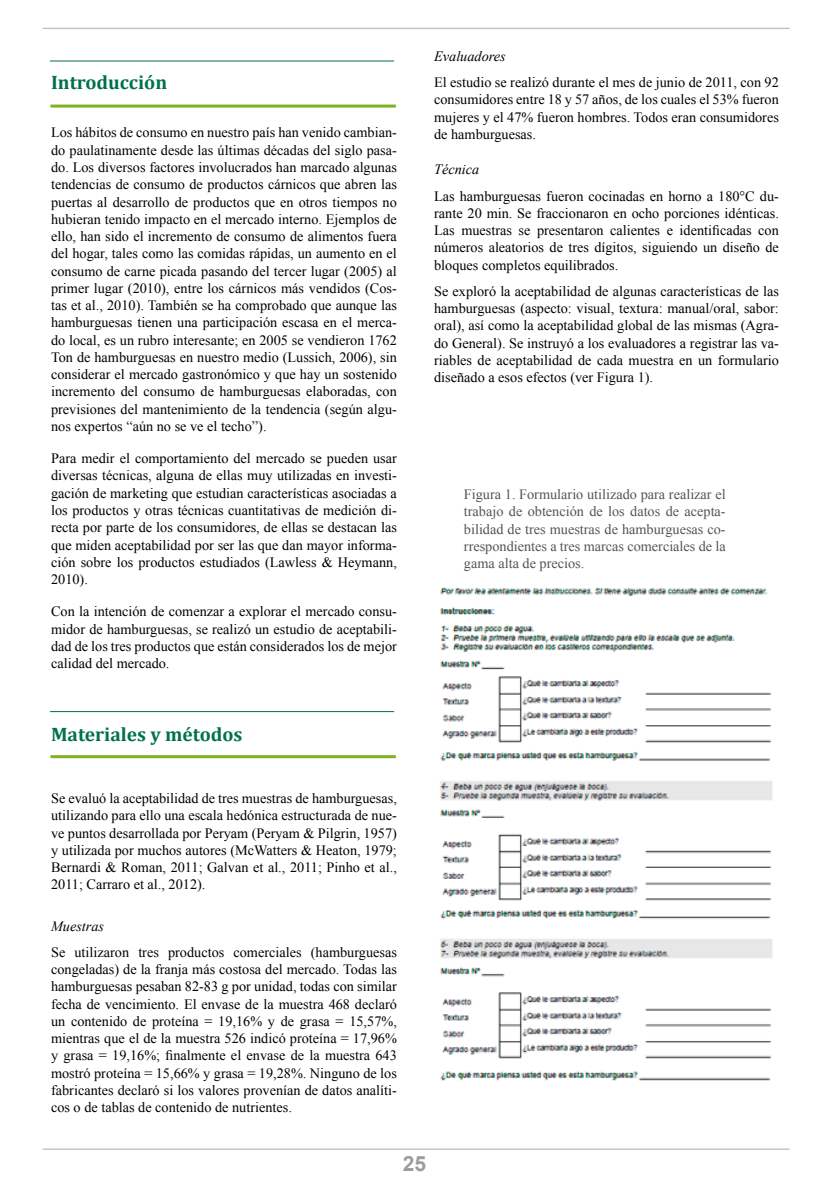
<style>
.page{position:relative;width:830px;height:1191px;background:#fff}
.page>*{position:absolute;margin:0;border:0;box-sizing:border-box;transform-origin:0 0}
.t1{font:700 21px "Arial";color:#9c9ba0}
.t2{font:700 19.5px "Cambria";color:#00714c}
.t3{font:14.25px/17.2px "Times New Roman";color:#000;text-align:justify}
.t4{font:14.25px/17.2px "Times New Roman";color:#565353;text-align:justify}
.t5{font:italic 14.25px "Times New Roman";color:#000}
</style>
<div class="page">
<hr style="left:43px;top:28px;width:746px;height:1px;background:#c3c5ca">
<hr style="left:43px;top:1148px;width:746px;height:2px;background:#c3c5ca">
<hr style="left:50px;top:105px;width:345px;height:3px;background:#7eb21f">
<hr style="left:50px;top:61px;width:344px;height:1px;background:#00714c">
<img style="left:440px;top:587px;width:332px;height:494px">
<hr style="left:50px;top:755px;width:345px;height:3px;background:#7eb21f">
<hr style="left:50px;top:711px;width:344px;height:1px;background:#00714c">
<h2 class="t2" style="left:51px;top:68px;width:117px">Introducción</h2>
<p class="t3" style="left:51px;top:124px;width:347px">Los hábitos de consumo en nuestro país han venido cambian&shy;do paulatinamente desde las últimas décadas del siglo pasa&shy;do. Los diversos factores involucrados han marcado algunas tendencias de consumo de productos cárnicos que abren las puertas al desarrollo de productos que en otros tiempos no hubieran tenido impacto en el mercado interno. Ejemplos de ello, han sido el incremento de consumo de alimentos fuera del hogar, tales como las comidas rápidas, un aumento en el consumo de carne picada pasando del tercer lugar (2005) al primer lugar (2010), entre los cárnicos más vendidos (Cos&shy;tas et al., 2010). También se ha comprobado que aunque las hamburguesas tienen una participación escasa en el merca&shy;do local, es un rubro interesante; en 2005 se vendieron 1762<br>Ton de hamburguesas en nuestro medio (Lussich, 2006), sin considerar el mercado gastronómico y que hay un sostenido incremento del consumo de hamburguesas elaboradas, con previsiones del mantenimiento de la tendencia (según algu&shy;nos expertos “aún no se ve el techo”).</p>
<p class="t3" style="left:51px;top:449px;width:347px">Para medir el comportamiento del mercado se pueden usar diversas técnicas, alguna de ellas muy utilizadas en investi&shy;gación de marketing que estudian características asociadas a los productos y otras técnicas cuantitativas de medición di&shy;recta por parte de los consumidores, de ellas se destacan las que miden aceptabilidad por ser las que dan mayor informa&shy;ción sobre los productos estudiados (Lawless &amp; Heymann, 2010).</p>
<p class="t3" style="left:51px;top:602px;width:347px">Con la intención de comenzar a explorar el mercado consu&shy;midor de hamburguesas, se realizó un estudio de aceptabili&shy;dad de los tres productos que están considerados los de mejor calidad del mercado.</p>
<p class="t5" style="left:434px;top:46px;width:73px">Evaluadores</p>
<p class="t3" style="left:434px;top:74px;width:346px">El estudio se realizó durante el mes de junio de 2011, con 92 consumidores entre 18 y 57 años, de los cuales el 53% fueron mujeres y el 47% fueron hombres. Todos eran consumidores de hamburguesas.</p>
<p class="t5" style="left:434px;top:160px;width:47px">Técnica</p>
<p class="t3" style="left:434px;top:187px;width:346px">Las hamburguesas fueron cocinadas en horno a 180°C du&shy;rante 20 min. Se fraccionaron en ocho porciones idénticas.<br>Las muestras se presentaron calientes e identificadas con números aleatorios de tres dígitos, siguiendo un diseño de bloques completos equilibrados.</p>
<p class="t3" style="left:434px;top:282px;width:346px">Se exploró la aceptabilidad de algunas características de las hamburguesas (aspecto: visual, textura: manual/oral, sabor: oral), así como la aceptabilidad global de las mismas (Agra&shy;do General). Se instruyó a los evaluadores a registrar las va&shy;riables de aceptabilidad de cada muestra en un formulario diseñado a esos efectos (ver Figura 1).</p>
<p class="t4" style="left:463px;top:485px;width:263px">Figura 1. Formulario utilizado para realizar el trabajo de obtención de los datos de acepta&shy;bilidad de tres muestras de hamburguesas co&shy;rrespondientes a tres marcas comerciales de la gama alta de precios.</p>
<h2 class="t2" style="left:51px;top:721px;width:193px">Materiales y métodos</h2>
<p class="t3" style="left:51px;top:789px;width:347px">Se evaluó la aceptabilidad de tres muestras de hamburguesas, utilizando para ello una escala hedónica estructurada de nue&shy;ve puntos desarrollada por Peryam (Peryam &amp; Pilgrin, 1957) y utilizada por muchos autores (McWatters &amp; Heaton, 1979; Bernardi &amp; Roman, 2011; Galvan et al., 2011; Pinho et al., 2011; Carraro et al., 2012).</p>
<p class="t5" style="left:51px;top:916px;width:55px">Muestras</p>
<p class="t3" style="left:51px;top:943px;width:347px">Se utilizaron tres productos comerciales (hamburguesas congeladas) de la franja más costosa del mercado. Todas las hamburguesas pesaban 82-83 g por unidad, todas con similar fecha de vencimiento. El envase de la muestra 468 declaró un contenido de proteína = 19,16% y de grasa = 15,57%, mientras que el de la muestra 526 indicó proteína = 17,96% y grasa = 19,16%; finalmente el envase de la muestra 643 mostró proteína = 15,66% y grasa = 19,28%. Ninguno de los fabricantes declaró si los valores provenían de datos analíti&shy;cos o de tablas de contenido de nutrientes.</p>
<h1 class="t1" style="left:402px;top:1149px;width:25px">25</h1>
</div>
